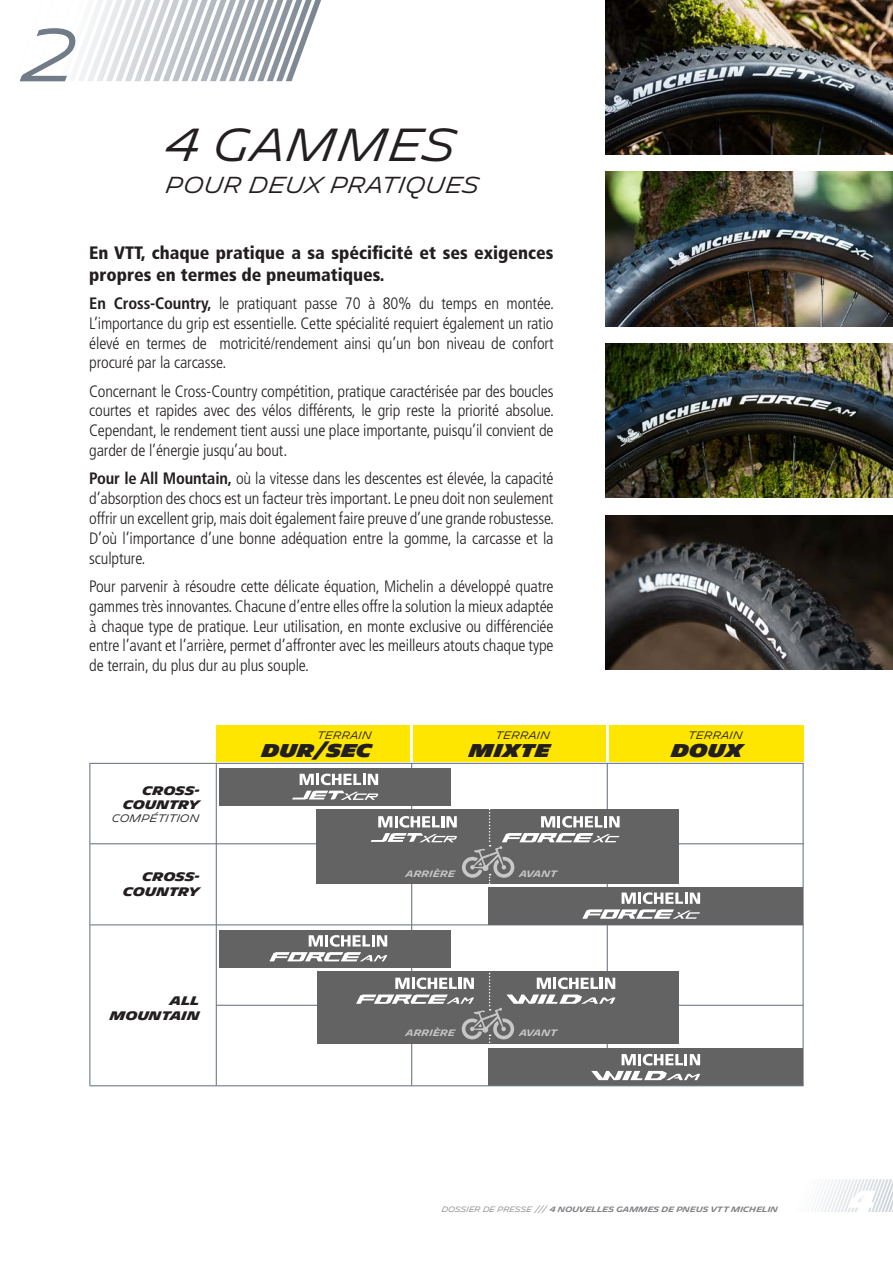
<style>
.page{position:relative;width:893px;height:1263px;background:#fff}
.page>*{position:absolute;margin:0;border:0;box-sizing:border-box;transform-origin:0 0}
.t1{font:300 72.75px "Michelin";color:#717c88}
.t2{font:300 45px "Michelin";color:#231f20}
.t3{font:900 29.7px "Michelin";color:#fff}
.t4{font:300 22.5px "Michelin";color:#231f20}
.t5{font:900 condensed 18px/21.6px "Frutiger";color:#231f20}
.t6{font:900 18px "Michelin";color:#231f20}
.t7{font:300 condensed 16.5px/19.8px "Frutiger";letter-spacing:-.01em;color:#231f20;text-align:justify}
.t8{font:700 12px/14.4px "Michelin";color:#231f20;text-align:right}
.t9{font:300 10.5px "Michelin";color:#231f20}
.t10{font:600 9px "Michelin";color:#c7c7c7}
.t11{font:600 7.5px "Michelin";letter-spacing:-.01em;color:#808285}
.s1{font-weight:700}
.s2{font-weight:300}
</style>
<div class="page">
<svg style="left:76px;top:0;width:245px;height:81px"></svg>
<img style="left:605px;top:344px;width:288px;height:154px">
<img style="left:605px;top:515px;width:288px;height:155px">
<img style="left:605px;top:0;width:288px;height:154px">
<img style="left:605px;top:172px;width:288px;height:154px">
<svg style="left:814px;top:1179px;width:79px;height:33px"></svg>
<hr style="left:411px;top:763px;width:1px;height:323px;background:#717c88">
<hr style="left:607px;top:763px;width:1px;height:318px;background:#717c88">
<hr style="left:802px;top:763px;width:2px;height:323px;background:#717c88">
<hr style="left:90px;top:924px;width:714px;height:1px;background:#717c88">
<hr style="left:216px;top:1005px;width:587px;height:1px;background:#717c88">
<div style="left:219px;top:930px;width:231px;height:37px;background:#636363"></div>
<div style="left:317px;top:972px;width:362px;height:72px;background:#636363"></div>
<div style="left:488px;top:1049px;width:314px;height:37px;background:#636363"></div>
<svg style="left:622px;top:1054px;width:78px;height:11px"></svg>
<svg style="left:591px;top:1071px;width:109px;height:9px"></svg>
<hr style="left:216px;top:763px;width:1px;height:322px;background:#717c88">
<hr style="left:89px;top:763px;width:1px;height:322px;background:#717c88">
<hr style="left:90px;top:763px;width:714px;height:1px;background:#717c88">
<hr style="left:90px;top:843px;width:714px;height:1px;background:#717c88">
<hr style="left:89px;top:1085px;width:715px;height:1px;background:#717c88">
<div style="left:219px;top:768px;width:232px;height:38px;background:#636363"></div>
<svg style="left:300px;top:773px;width:78px;height:12px"></svg>
<svg style="left:292px;top:791px;width:86px;height:9px"></svg>
<div style="left:316px;top:809px;width:363px;height:75px;background:#636363"></div>
<div style="left:489px;top:887px;width:314px;height:37px;background:#636363"></div>
<svg style="left:582px;top:892px;width:118px;height:27px"></svg>
<div style="left:216px;top:725px;width:194px;height:37px;background:#ffe600"></div>
<div style="left:413px;top:725px;width:193px;height:37px;background:#ffe600"></div>
<div style="left:609px;top:725px;width:195px;height:37px;background:#ffe600"></div>
<svg style="left:371px;top:806px;width:249px;height:80px"></svg>
<svg style="left:269px;top:935px;width:346px;height:111px"></svg>
<h1 class="t1" style="left:25px;top:13px;width:55px">2</h1>
<h2 class="t2" style="left:166px;top:119px;width:293px">4 GAMMES</h2>
<h3 class="t4" style="left:166px;top:172px;width:315px">POUR DEUX PRATIQUES</h3>
<p class="t5" style="left:89px;top:242px;width:466px">En VTT, chaque pratique a sa spécificité et ses exigences propres en termes de pneumatiques.</p>
<p class="t7" style="left:89px;top:294px;width:466px"><span class="s1">En Cross-Country,</span> le pratiquant passe 70 à 80% du temps en montée.<br>L’importance du grip est essentielle. Cette spécialité requiert également un ratio élevé en termes de motricité/rendement ainsi qu’un bon niveau de confort procuré par la carcasse.</p>
<p class="t7" style="left:89px;top:381px;width:466px">Concernant le Cross-Country compétition, pratique caractérisée par des boucles courtes et rapides avec des vélos différents, le grip reste la priorité absolue.<br>Cependant, le rendement tient aussi une place importante, puisqu’il convient de garder de l’énergie jusqu’au bout.</p>
<p class="t7" style="left:89px;top:469px;width:466px"><span class="s1">Pour le All Mountain,</span> où la vitesse dans les descentes est élevée, la capacité d’absorption des chocs est un facteur très important. Le pneu doit non seulement offrir un excellent grip, mais doit également faire preuve d’une grande robustesse.<br>D’où l’importance d’une bonne adéquation entre la gomme, la carcasse et la sculpture.</p>
<p class="t7" style="left:89px;top:576px;width:466px">Pour parvenir à résoudre cette délicate équation, Michelin a développé quatre gammes très innovantes. Chacune d’entre elles offre la solution la mieux adaptée à chaque type de pratique. Leur utilisation, en monte exclusive ou différenciée entre l’avant et l’arrière, permet d’affronter avec les meilleurs atouts chaque type de terrain, du plus dur au plus souple.</p>
<p class="t8" style="left:123px;top:783px;width:78px">CROSS-<br>COUNTRY</p>
<p class="t9" style="left:112px;top:812px;width:89px">COMPÉTITION</p>
<p class="t8" style="left:123px;top:870px;width:78px">CROSS-<br>COUNTRY</p>
<p class="t9" style="left:317px;top:729px;width:56px">TERRAIN</p>
<p class="t6" style="left:262px;top:740px;width:112px">DUR/SEC</p>
<p class="t9" style="left:496px;top:729px;width:56px">TERRAIN</p>
<p class="t6" style="left:469px;top:740px;width:83px">MIXTE</p>
<p class="t10" style="left:406px;top:868px;width:51px">ARRIÈRE</p>
<p class="t10" style="left:519px;top:868px;width:39px">AVANT</p>
<p class="t8" style="left:110px;top:994px;width:91px">ALL<br>MOUNTAIN</p>
<p class="t10" style="left:406px;top:1027px;width:51px">ARRIÈRE</p>
<p class="t10" style="left:519px;top:1027px;width:39px">AVANT</p>
<p class="t9" style="left:688px;top:729px;width:56px">TERRAIN</p>
<p class="t6" style="left:671px;top:740px;width:73px">DOUX</p>
<p class="t11" style="left:442px;top:1205px;width:338px"><span class="s2">DOSSIER DE PRESSE ///</span> 4 NOUVELLES GAMMES DE PNEUS VTT MICHELIN</p>
<h3 class="t3" style="left:849px;top:1184px;width:27px">4</h3>
</div>
